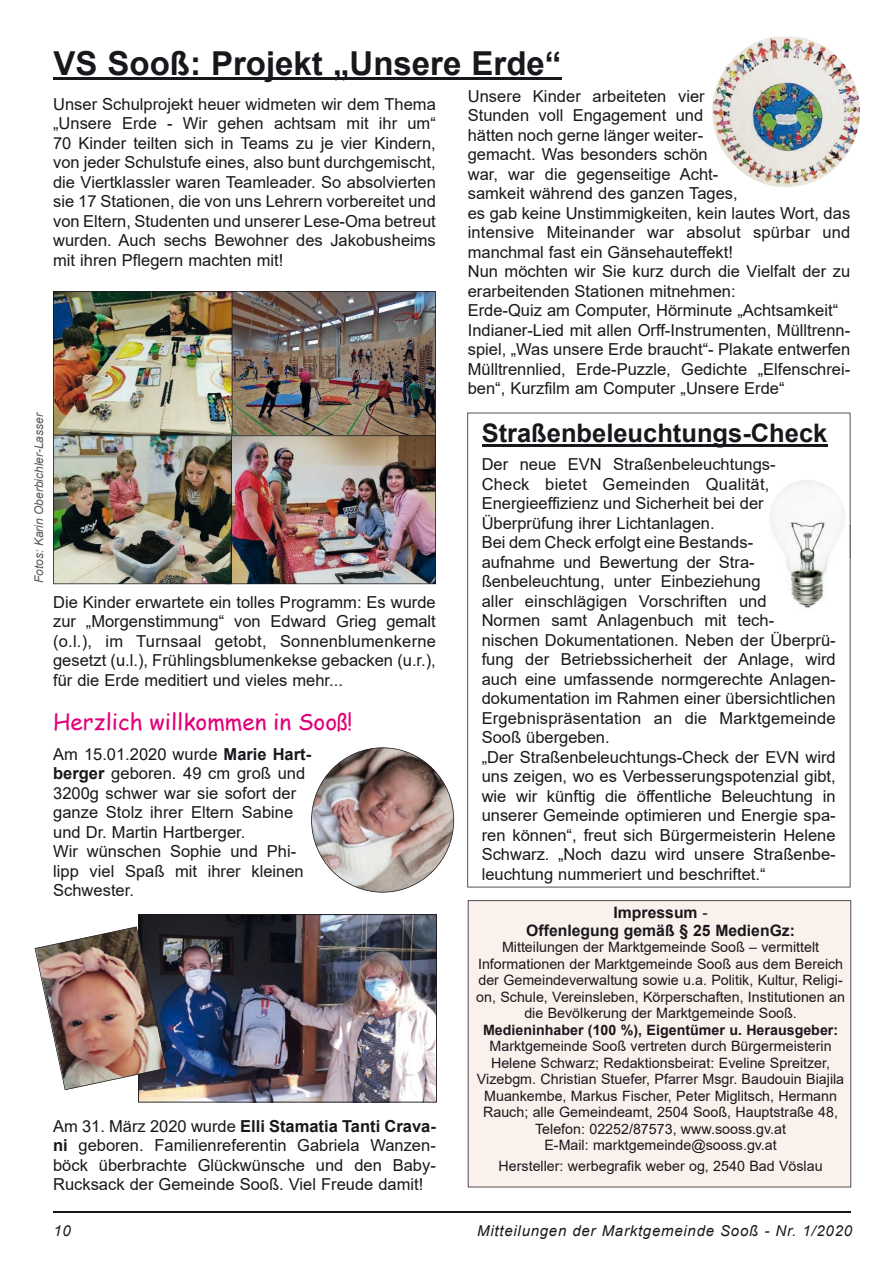
<style>
.page{position:relative;width:893px;height:1263px;background:#fff}
.page>*{position:absolute;margin:0;border:0;box-sizing:border-box;transform-origin:0 0}
.t1{font:700 33px "Arial";color:#1a171c}
.t2{font:700 25.5px "Arial";color:#1a171c}
.t3{font:22.5px "Comic Sans MS";color:#e2007a}
.t4{font:16.5px/19.5px "Arial";color:#1a171c;text-align:justify}
.t5{font:700 15.75px/18px "Arial";color:#1a171c;text-align:center}
.t6{font:italic 15px "Arial";letter-spacing:.05em;color:#1a171c}
.t7{font:14.25px/16.5px "Arial";color:#1a171c;text-align:center}
.t8{font:700 14.25px "Arial";color:#1a171c}
.t9{font:italic 12px "Arial";color:#58585a}
.s1{font-weight:700}
.s2{font-weight:400}
</style>
<div class="page">
<hr style="left:53px;top:1211px;width:797px;height:2px;background:#1a171c">
<svg style="left:467px;top:413px;width:383px;height:474px"></svg>
<hr style="left:482px;top:444px;width:345px;height:2px;background:#1a171c">
<hr style="left:53px;top:77px;width:508px;height:3px;background:#1a171c">
<div style="left:468px;top:900px;width:383px;height:287px;background:#faf1ec"></div>
<img style="left:53px;top:291px;width:383px;height:293px">
<img style="left:766px;top:467px;width:81px;height:50px">
<img style="left:758px;top:517px;width:93px;height:49px">
<img style="left:766px;top:566px;width:82px;height:50px">
<img style="left:850px;top:524px;width:1px;height:35px">
<img style="left:712px;top:37px;width:148px;height:150px">
<img style="left:138px;top:914px;width:299px;height:188px">
<img style="left:311px;top:747px;width:143px;height:145px">
<img style="left:35px;top:926px;width:132px;height:164px">
<p class="t9" style="left:31px;top:583px;width:172px;rotate:-90deg">Fotos: Karin Oberbichler-Lasser</p>
<h1 class="t1" style="left:53px;top:40px;width:509px">VS Sooß: Projekt „Unsere Erde“</h1>
<p class="t4" style="left:53px;top:94px;width:384px">Unser Schulprojekt heuer widmeten wir dem Thema „Unsere Erde - Wir gehen achtsam mit ihr um“ 70 Kinder teilten sich in Teams zu je vier Kindern, von jeder Schulstufe eines, also bunt durchgemischt, die Viertklassler waren Teamleader. So absolvierten sie 17 Stationen, die von uns Lehrern vorbereitet und von Eltern, Studenten und unserer Lese-Oma betreut wurden. Auch sechs Bewohner des Jakobusheims mit ihren Pflegern machten mit!</p>
<p class="t4" style="left:53px;top:592px;width:384px">Die Kinder erwartete ein tolles Programm: Es wurde zur „Morgenstimmung“ von Edward Grieg gemalt (o.l.), im Turnsaal getobt, Sonnenblumenkerne gesetzt (u.l.), Frühlingsblumenkekse gebacken (u.r.), für die Erde meditiert und vieles mehr...</p>
<h3 class="t3" style="left:53px;top:705px;width:301px">Herzlich willkommen in Sooß!</h3>
<p class="t4" style="left:53px;top:744px;width:259px;text-align:left">Am 15.01.2020 wurde <span class="s1">Marie Hart&shy;berger</span> geboren. 49 cm groß und<br>3200g schwer war sie sofort der ganze Stolz ihrer Eltern Sabine und Dr. Martin Hartberger.<br>Wir wünschen Sophie und Phi&shy;lipp viel Spaß mit ihrer kleinen<br>Schwester.</p>
<p class="t4" style="left:53px;top:1116px;width:384px">Am 31. März 2020 wurde <span class="s1">Elli Stamatia Tanti Crava&shy;ni</span> geboren. Familienreferentin Gabriela Wanzen&shy;böck überbrachte Glückwünsche und den Baby-Rucksack der Gemeinde Sooß. Viel Freude damit!</p>
<p class="t4" style="left:468px;top:86px;width:384px;text-align:left">Unsere Kinder arbeiteten vier<br>Stunden voll Engagement und<br>hätten noch gerne länger weiter-<br>gemacht. Was besonders schön<br>war, war die gegenseitige Acht-<br>samkeit während des ganzen Tages,<br>es gab keine Unstimmigkeiten, kein lautes Wort, das intensive Miteinander war absolut spürbar und manchmal fast ein Gänsehauteffekt!<br>Nun möchten wir Sie kurz durch die Vielfalt der zu erarbeitenden Stationen mitnehmen:<br>Erde-Quiz am Computer, Hörminute „Achtsamkeit“ Indianer-Lied mit allen Orff-Instrumenten, Mülltrenn&shy;spiel, „Was unsere Erde braucht“- Plakate entwerfen Mülltrennlied, Erde-Puzzle, Gedichte „Elfenschrei&shy;ben“, Kurzfilm am Computer „Unsere Erde“</p>
<h2 class="t2" style="left:482px;top:415px;width:347px">Straßenbeleuchtungs-Check</h2>
<p class="t4" style="left:482px;top:454px;width:356px;text-align:left">Der neue EVN Straßenbeleuchtungs-<br>Check bietet Gemeinden Qualität, Energieeffizienz und Sicherheit bei der Überprüfung ihrer Lichtanlagen.<br>Bei dem Check erfolgt eine Bestands-<br>aufnahme und Bewertung der Stra&shy;ßenbeleuchtung, unter Einbeziehung<br>aller einschlägigen Vorschriften und<br>Normen samt Anlagenbuch mit tech-<br>nischen Dokumentationen. Neben der Überprü&shy;fung der Betriebssicherheit der Anlage, wird auch eine umfassende normgerechte Anlagen&shy;dokumentation im Rahmen einer übersichtlichen Ergebnispräsentation an die Marktgemeinde Sooß übergeben.<br>„Der Straßenbeleuchtungs-Check der EVN wird uns zeigen, wo es Verbesserungspotenzial gibt, wie wir künftig die öffentliche Beleuchtung in unserer Gemeinde optimieren und Energie spa&shy;ren können“, freut sich Bürgermeisterin Helene Schwarz. „Noch dazu wird unsere Straßenbe&shy;leuchtung nummeriert und beschriftet.“</p>
<p class="t5" style="left:526px;top:903px;width:270px">Impressum <span class="s2">-<br></span>Offenlegung gemäß § 25 MedienGz:</p>
<p class="t7" style="left:476px;top:939px;width:370px">Mitteilungen der Marktgemeinde Sooß – vermittelt Informationen der Marktgemeinde Sooß aus dem Bereich der Gemeindeverwaltung sowie u.a. Politik, Kultur, Religi&shy;on, Schule, Vereinsleben, Körperschaften, Institutionen an die Bevölkerung der Marktgemeinde Sooß.</p>
<p class="t8" style="left:483px;top:1020px;width:357px">Medieninhaber (100 %), Eigentümer u. Herausgeber:</p>
<p class="t7" style="left:477px;top:1038px;width:369px">Marktgemeinde Sooß vertreten durch Bürgermeisterin Helene Schwarz; Redaktionsbeirat: Eveline Spreitzer, Vizebgm. Christian Stuefer, Pfarrer Msgr. Baudouin Biajila Muankembe, Markus Fischer, Peter Miglitsch, Hermann Rauch; alle Gemeindeamt, 2504 Sooß, Hauptstraße 48, Telefon: 02252/87573, www.sooss.gv.at<br>E-Mail: marktgemeinde@sooss.gv.at</p>
<p class="t7" style="left:499px;top:1158px;width:325px">Hersteller: werbegrafik weber og, 2540 Bad Vöslau</p>
<p class="t6" style="left:53px;top:1221px;width:19px">10</p>
<p class="t6" style="left:477px;top:1221px;width:376px">Mitteilungen der Marktgemeinde Sooß - Nr. 1/2020</p>
</div>
